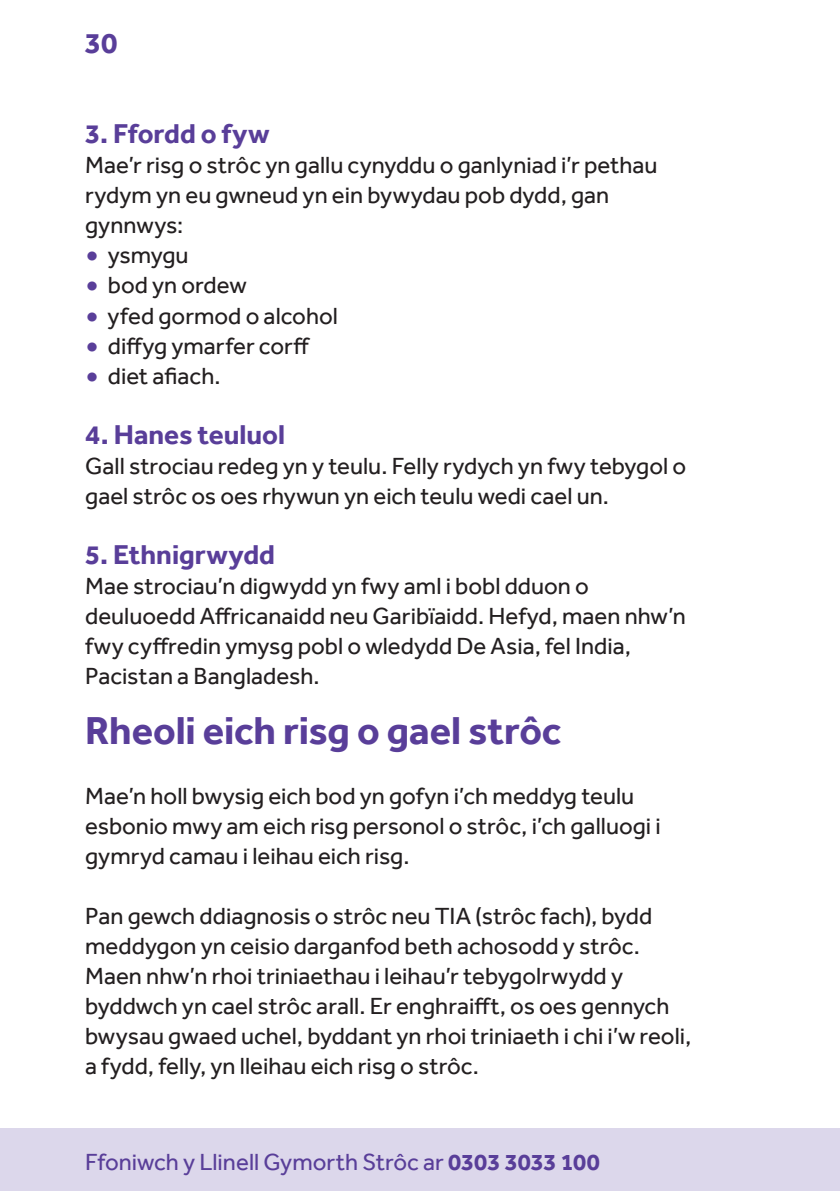
<style>
.page{position:relative;width:840px;height:1191px;background:#fff}
.page>*{position:absolute;margin:0;border:0;box-sizing:border-box;transform-origin:0 0}
.t1{font:700 40px "Effra";letter-spacing:-.005em;color:#593e99}
.t2{font:700 30px "Effra";color:#593e99}
.t3{font:700 28px "Effra";color:#593e99}
.t4{font:24px/30px "Effra";color:#231f20}
.t5{font:24px "Effra";color:#593e99}
.s1{font-weight:700;font-size:32px;color:#593e99}
.s2{font-weight:700}
</style>
<div class="page">
<div style="left:0;top:1128px;width:839px;height:63px;background:#dcd7eb"></div>
<p class="t2" style="left:85px;top:25px;width:34px">30</p>
<p class="t3" style="left:85px;top:117px;width:186px">3. Ffordd o fyw</p>
<p class="t4" style="left:85px;top:150px;width:573px">Mae’r risg o strôc yn gallu cynyddu o ganlyniad i’r pethau rydym yn eu gwneud yn ein bywydau pob dydd, gan gynnwys:</p>
<p class="t4" style="left:85px;top:240px;width:105px"><span class="s1">•</span> ysmygu</p>
<p class="t4" style="left:85px;top:270px;width:163px"><span class="s1">•</span> bod yn ordew</p>
<p class="t4" style="left:85px;top:300px;width:254px"><span class="s1">•</span> yfed gormod o alcohol</p>
<p class="t4" style="left:85px;top:330px;width:227px"><span class="s1">•</span> diffyg ymarfer corff</p>
<p class="t4" style="left:85px;top:360px;width:137px"><span class="s1">•</span> diet afiach.</p>
<p class="t3" style="left:85px;top:417px;width:201px">4. Hanes teuluol</p>
<p class="t4" style="left:85px;top:450px;width:602px">Gall strociau redeg yn y teulu. Felly rydych yn fwy tebygol o gael strôc os oes rhywun yn eich teulu wedi cael un.</p>
<p class="t3" style="left:85px;top:537px;width:191px">5. Ethnigrwydd</p>
<p class="t4" style="left:85px;top:570px;width:602px">Mae strociau’n digwydd yn fwy aml i bobl dduon o deuluoedd Affricanaidd neu Garibïaidd. Hefyd, maen nhw’n fwy cyffredin ymysg pobl o wledydd De Asia, fel India, Pacistan a Bangladesh.</p>
<h1 class="t1" style="left:85px;top:706px;width:477px">Rheoli eich risg o gael strôc</h1>
<p class="t4" style="left:85px;top:780px;width:577px">Mae’n holl bwysig eich bod yn gofyn i’ch meddyg teulu esbonio mwy am eich risg personol o strôc, i’ch galluogi i gymryd camau i leihau eich risg.</p>
<p class="t4" style="left:85px;top:900px;width:607px">Pan gewch ddiagnosis o strôc neu TIA (strôc fach), bydd meddygon yn ceisio darganfod beth achosodd y strôc.<br>Maen nhw’n rhoi triniaethau i leihau’r tebygolrwydd y byddwch yn cael strôc arall. Er enghraifft, os oes gennych bwysau gwaed uchel, byddant yn rhoi triniaeth i chi i’w reoli, a fydd, felly, yn lleihau eich risg o strôc.</p>
<p class="t5" style="left:85px;top:1147px;width:516px">Ffoniwch y Llinell Gymorth Strôc ar <span class="s2">0303 3033 100</span></p>
</div>
